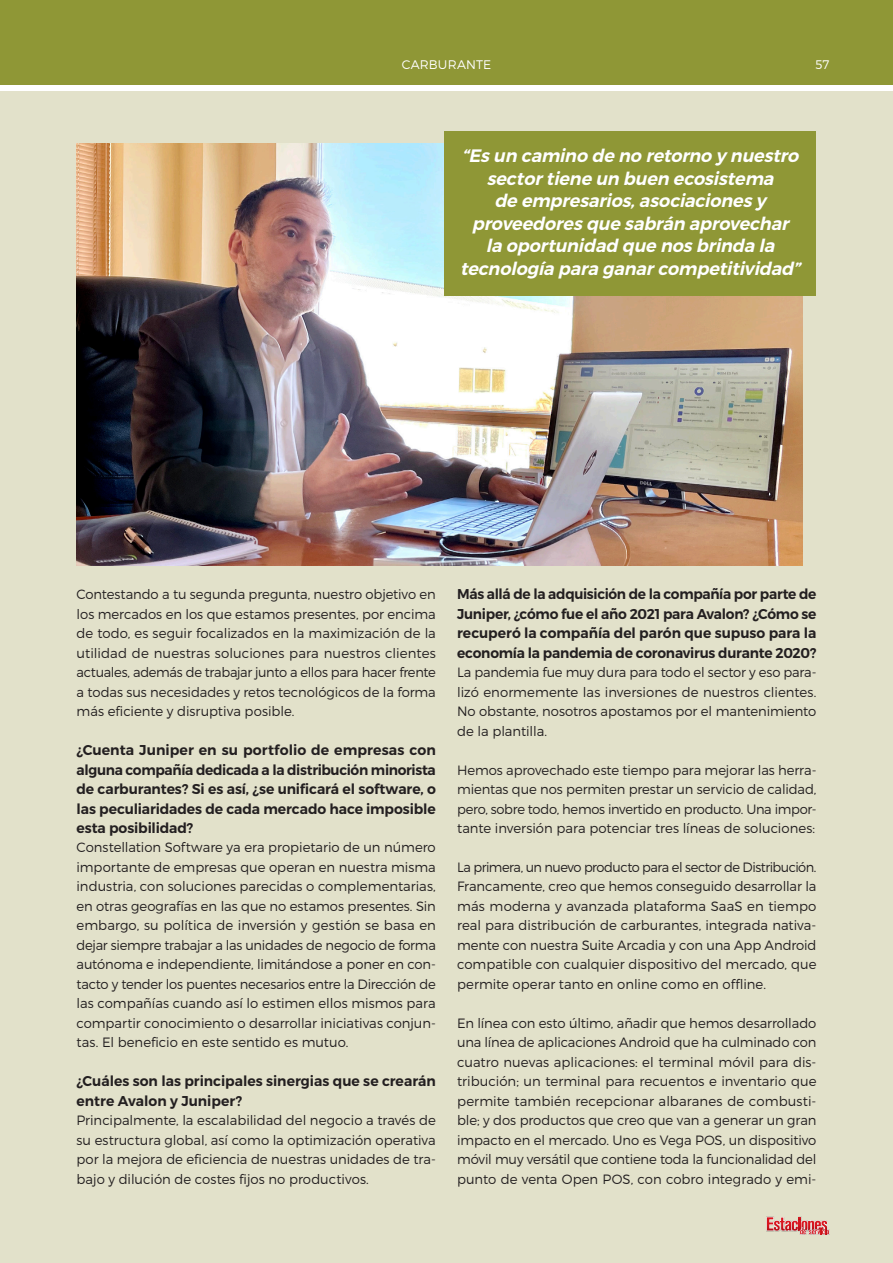
<style>
.page{position:relative;width:893px;height:1263px;background:#fff}
.page>*{position:absolute;margin:0;border:0;box-sizing:border-box;transform-origin:0 0}
.E-destacado_2{font:italic 600 18px/22.5px "Montserrat";color:#fff;text-align:center}
.E-pregunta{font:600 14.25px/19.5px "Montserrat";letter-spacing:-.005em;color:#231f20;text-align:justify}
.E-text{font:300 13.5px/19.5px "Montserrat";color:#231f20;text-align:justify}
.E-text-2{font:300 13.5px/19.5px "Montserrat";color:#231f20;text-align:justify;scale:.96 1}
.t1{font:300 12.45px "Montserrat";letter-spacing:.01em;color:#fff}
</style>
<div class="page">
<div style="left:0;top:0;width:893px;height:85px;background:#8f9736"></div>
<div style="left:0;top:91px;width:893px;height:1172px;background:#e2e1ca"></div>
<svg style="left:766px;top:1216px;width:64px;height:19px"></svg>
<img style="left:77px;top:144px;width:726px;height:422px">
<div style="left:445px;top:132px;width:370px;height:164px;background:#8f9736"></div>
<p class="t1" style="left:402px;top:57px;width:91px">CARBURANTE</p>
<p class="t1" style="left:816px;top:57px;width:15px">57</p>
<p class="E-destacado_2" style="left:460px;top:145px;width:346px">“Esun camino de no retorno y nuestro sectortiene un buen ecosistema<br>de empresarios,asociacionesy proveedoresque sabrán aprovechar la oportunidad que nosbrinda la tecnología para ganarcompetitividad”</p>
<p class="E-text" style="left:77px;top:584px;width:361px">Contestando a tu segunda pregunta, nuestro objetivo en los mercados en los que estamos presentes, por encima de todo, es seguir focalizados en la maximización de la utilidad de nuestras soluciones para nuestros clientes actuales, además de trabajar junto a ellos para hacer frente a todas sus necesidades y retos tecnológicos de la forma más eficiente y disruptiva posible.</p>
<p class="E-pregunta" style="left:77px;top:740px;width:361px">¿Cuenta Juniper en su portfolio de empresas con alguna compañía dedicada a la distribución minorista de carburantes? Si es así, ¿se unificará el software, o las peculiaridades de cada mercado hace imposible esta posibilidad?</p>
<p class="E-text" style="left:77px;top:838px;width:361px">Constellation Software ya era propietario de un número importante de empresas que operan en nuestra misma industria, con soluciones parecidas o complementarias, en otras geografías en las que no estamos presentes. Sin embargo, su política de inversión y gestión se basa en dejar siempre trabajar a las unidades de negocio de forma autónoma e independiente, limitándose a poner en con&shy;tacto y tender los puentes necesarios entre la Dirección de las compañías cuando así lo estimen ellos mismos para compartir conocimiento o desarrollar iniciativas conjun&shy;tas. El beneficio en este sentido es mutuo.</p>
<p class="E-pregunta" style="left:77px;top:1071px;width:361px">¿Cuáles son las principales sinergias que se crearán entre Avalon y Juniper?</p>
<p class="E-text" style="left:77px;top:1110px;width:361px">Principalmente, la escalabilidad del negocio a través de su estructura global, así como la optimización operativa por la mejora de eficiencia de nuestras unidades de tra&shy;bajo y dilución de costes fijos no productivos.</p>
<p class="E-pregunta" style="left:457px;top:585px;width:361px">Más allá de la adquisición de la compañía por parte de Juniper, ¿cómo fue el año 2021 para Avalon? ¿Cómo se recuperó la compañía del parón que supuso para la economía la pandemia de coronavirus durante 2020?</p>
<p class="E-text" style="left:457px;top:662px;width:361px">La pandemia fue muy dura para todo el sector y eso para&shy;lizó enormemente las inversiones de nuestros clientes.<br>No obstante, nosotros apostamos por el mantenimiento de la plantilla.</p>
<p class="E-text" style="left:457px;top:760px;width:361px">Hemos aprovechado este tiempo para mejorar las herra&shy;mientas que nos permiten prestar un servicio de calidad, pero, sobre todo, hemos invertido en producto. Una impor&shy;tante inversión para potenciar tres líneas de soluciones:</p>
<p class="E-text-2" style="left:457px;top:857px;width:376px">La primera, un nuevo producto para el sector de Distribución.<br>Francamente, creo que hemos conseguido desarrollar la más moderna y avanzada plataforma SaaS en tiempo real para distribución de carburantes, integrada nativa&shy;mente con nuestra Suite Arcadia y con una App Android compatible con cualquier dispositivo del mercado, que permite operar tanto en online como en offline.</p>
<p class="E-text" style="left:457px;top:1013px;width:361px">En línea con esto último, añadir que hemos desarrollado una línea de aplicaciones Android que ha culminado con cuatro nuevas aplicaciones: el terminal móvil para dis&shy;tribución; un terminal para recuentos e inventario que permite también recepcionar albaranes de combusti&shy;ble; y dos productos que creo que van a generar un gran impacto en el mercado. Uno es Vega POS, un dispositivo móvil muy versátil que contiene toda la funcionalidad del punto de venta Open POS, con cobro integrado y emi-</p>
</div>
